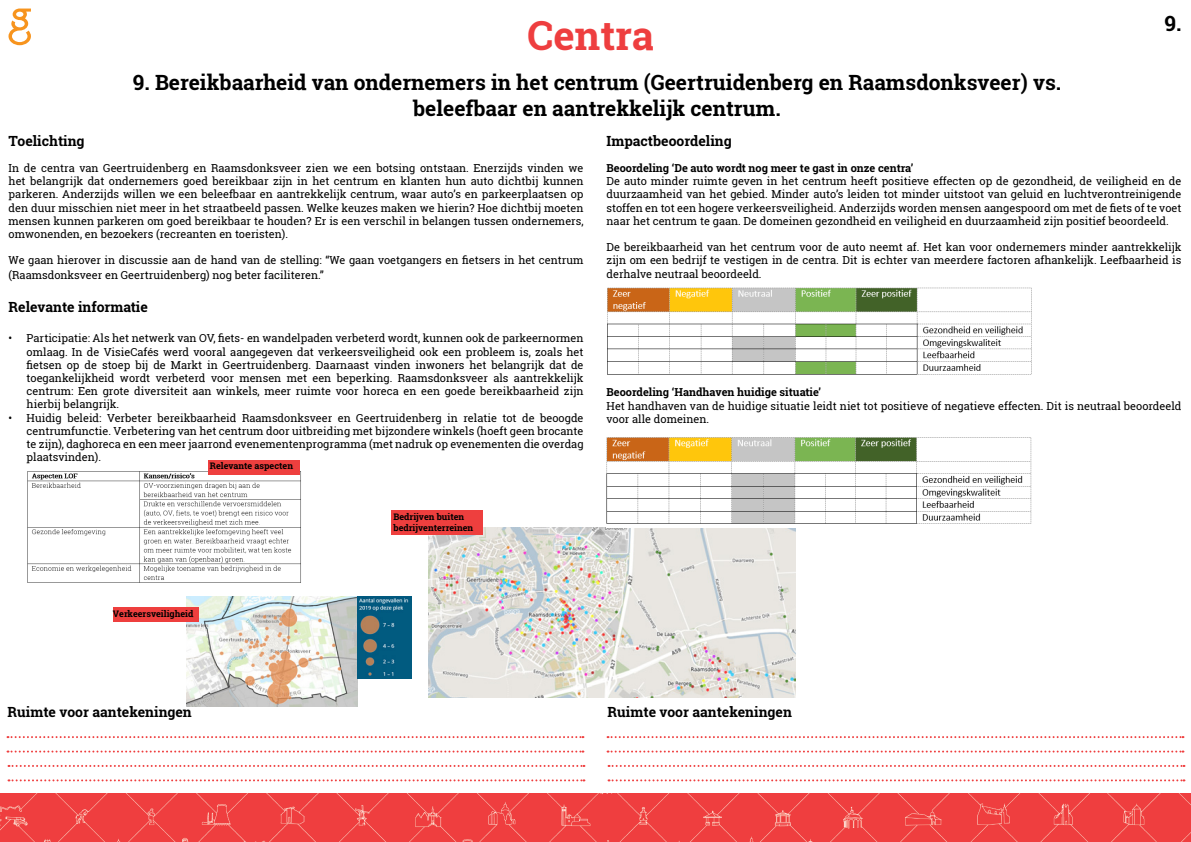
<style>
.page{position:relative;width:1191px;height:842px;background:#fff}
.page>*{position:absolute;margin:0;border:0;box-sizing:border-box;transform-origin:0 0}
.t1{font:700 40.1px "Roboto Slab";color:#ee3e3f}
.t2{font:700 21px/25.2px "Roboto Slab";color:#000;text-align:center}
.t3{font:700 14px "Roboto Slab";color:#000}
.t4{font:11px/13.2px "Roboto Slab";color:#000;text-align:justify}
.t5{font:700 11px "Roboto Slab";color:#000}
.t6{font:700 9px/10.8px "Roboto Slab";color:#000}
</style>
<div class="page">
<svg style="left:8px;top:736px;width:575px;height:2px"></svg>
<svg style="left:8px;top:750px;width:575px;height:2px"></svg>
<svg style="left:9px;top:765px;width:575px;height:2px"></svg>
<svg style="left:9px;top:779px;width:575px;height:2px"></svg>
<svg style="left:607px;top:736px;width:576px;height:2px"></svg>
<svg style="left:607px;top:750px;width:576px;height:2px"></svg>
<svg style="left:608px;top:765px;width:576px;height:2px"></svg>
<svg style="left:608px;top:779px;width:576px;height:2px"></svg>
<svg style="left:9px;top:9px;width:22px;height:36px"></svg>
<img style="left:0;top:794px;width:1191px;height:48px">
<img style="left:27px;top:468px;width:274px;height:115px">
<div style="left:208px;top:460px;width:91px;height:14px;background:#ee3f3e"></div>
<img style="left:428px;top:528px;width:367px;height:169px">
<div style="left:391px;top:510px;width:92px;height:25px;background:#ee3f3e"></div>
<img style="left:187px;top:596px;width:170px;height:111px">
<img style="left:358px;top:596px;width:53px;height:83px">
<div style="left:113px;top:607px;width:85px;height:15px;background:#ee3f3e"></div>
<img style="left:607px;top:287px;width:425px;height:88px">
<img style="left:606px;top:437px;width:426px;height:87px">
<h1 class="t1" style="left:527px;top:8px;width:128px">Centra</h1>
<h2 class="t2" style="left:1164px;top:10px;width:19px">9.</h2>
<h2 class="t2" style="left:133px;top:70px;width:930px">9. Bereikbaarheid van ondernemers in het centrum (Geertruidenberg en Raamsdonksveer) vs. beleefbaar en aantrekkelijk centrum.</h2>
<p class="t3" style="left:606px;top:131px;width:127px">Impactbeoordeling</p>
<p class="t5" style="left:606px;top:160px;width:308px">Beoordeling ‘De auto wordt nog meer te gast in onze centra’</p>
<p class="t4" style="left:606px;top:174px;width:576px">De auto minder ruimte geven in het centrum heeft positieve effecten op de gezondheid, de veiligheid en de duurzaamheid van het gebied. Minder auto’s leiden tot minder uitstoot van geluid en luchtverontreinigende stoffen en tot een hogere verkeersveiligheid. Anderzijds worden mensen aangespoord om met de fiets of te voet naar het centrum te gaan. De domeinen gezondheid en veiligheid en duurzaamheid zijn positief beoordeeld.</p>
<p class="t4" style="left:606px;top:240px;width:576px">De bereikbaarheid van het centrum voor de auto neemt af. Het kan voor ondernemers minder aantrekkelijk zijn om een bedrijf te vestigen in de centra. Dit is echter van meerdere factoren afhankelijk. Leefbaarheid is derhalve neutraal beoordeeld.</p>
<p class="t3" style="left:9px;top:131px;width:77px">Toelichting</p>
<p class="t4" style="left:9px;top:161px;width:576px">In de centra van Geertruidenberg en Raamsdonksveer zien we een botsing ontstaan. Enerzijds vinden we het belangrijk dat ondernemers goed bereikbaar zijn in het centrum en klanten hun auto dichtbij kunnen parkeren. Anderzijds willen we een beleefbaar en aantrekkelijk centrum, waar auto’s en parkeerplaatsen op den duur misschien niet meer in het straatbeeld passen. Welke keuzes maken we hierin? Hoe dichtbij moeten mensen kunnen parkeren om goed bereikbaar te houden? Er is een verschil in belangen tussen ondernemers, omwonenden, en bezoekers (recreanten en toeristen).</p>
<p class="t4" style="left:9px;top:253px;width:576px;line-height:14.4px">We gaan hierover in discussie aan de hand van de stelling: “We gaan voetgangers en fietsers in het centrum (Raamsdonksveer en Geertruidenberg) nog beter faciliteren.”</p>
<p class="t3" style="left:9px;top:298px;width:141px">Relevante informatie</p>
<p class="t4" style="left:27px;top:332px;width:558px;text-indent:-18px">• Participatie: Als het netwerk van OV, fiets- en wandelpaden verbeterd wordt, kunnen ook de parkeernormen omlaag. In de VisieCafés werd vooral aangegeven dat verkeersveiligheid ook een probleem is, zoals het fietsen op de stoep bij de Markt in Geertruidenberg. Daarnaast vinden inwoners het belangrijk dat de toegankelijkheid wordt verbeterd voor mensen met een beperking. Raamsdonksveer als aantrekkelijk centrum: Een grote diversiteit aan winkels, meer ruimte voor horeca en een goede bereikbaarheid zijn hierbij belangrijk.</p>
<p class="t4" style="left:27px;top:411px;width:558px;text-indent:-18px">• Huidig beleid: Verbeter bereikbaarheid Raamsdonksveer en Geertruidenberg in relatie tot de beoogde centrumfunctie. Verbetering van het centrum door uitbreiding met bijzondere winkels (hoeft geen brocante te zijn), daghoreca en een meer jaarrond evenementenprogramma (met nadruk op evenementen die overdag plaatsvinden).</p>
<p class="t6" style="left:210px;top:461px;width:85px">Relevante aspecten</p>
<p class="t5" style="left:606px;top:385px;width:216px">Beoordeling ‘Handhaven huidige situatie’</p>
<p class="t4" style="left:606px;top:399px;width:576px">Het handhaven van de huidige situatie leidt niet tot positieve of negatieve effecten. Dit is neutraal beoordeeld voor alle domeinen.</p>
<p class="t6" style="left:113px;top:608px;width:82px">Verkeersveiligheid</p>
<p class="t6" style="left:393px;top:511px;width:81px">Bedrijven buiten bedrijventerreinen</p>
<p class="t3" style="left:8px;top:702px;width:186px">Ruimte voor aantekeningen</p>
<p class="t3" style="left:607px;top:702px;width:186px">Ruimte voor aantekeningen</p>
</div>
